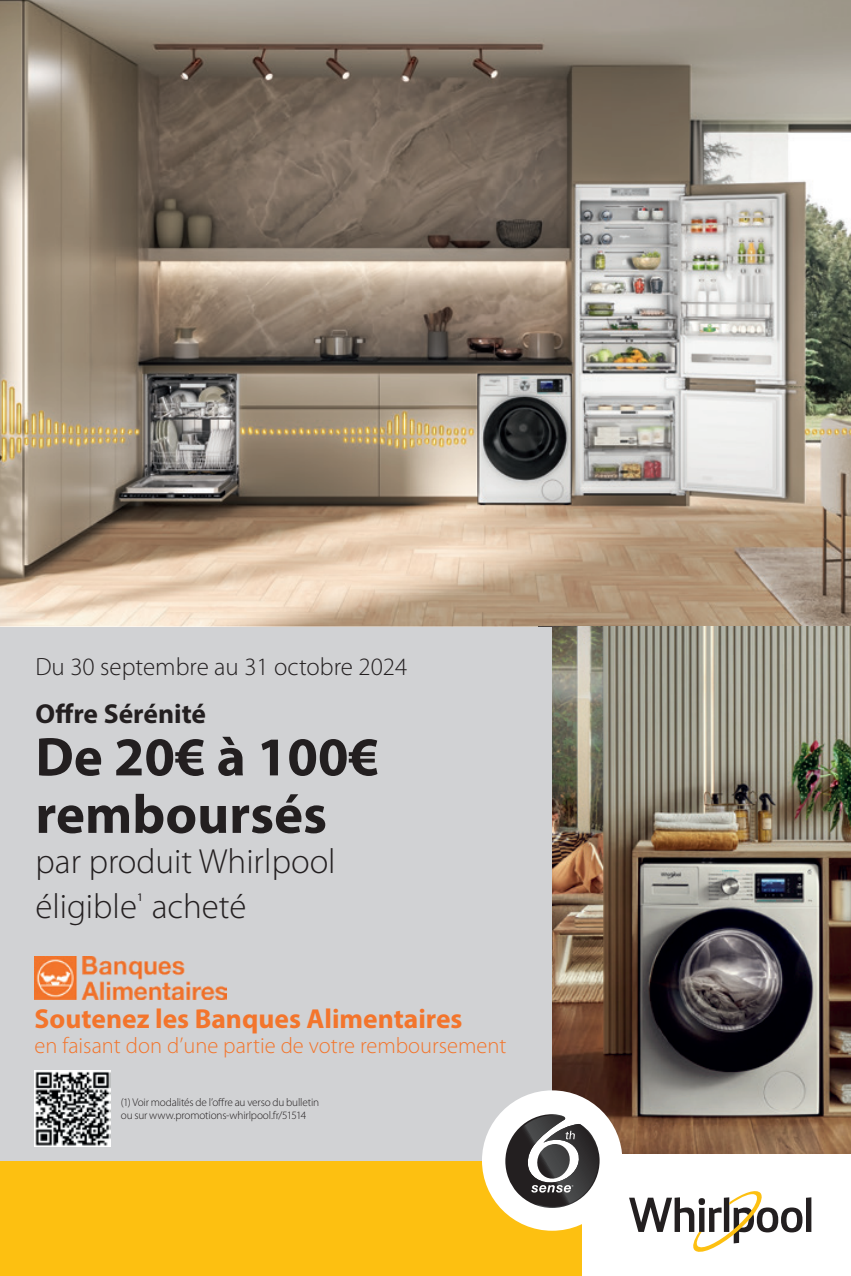
<style>
.page{position:relative;width:851px;height:1276px;background:#fff}
.page>*{position:absolute;margin:0;border:0;box-sizing:border-box;transform-origin:0 0}
.t1{font:700 55px/57.5px "Myriad Pro";color:#231f20}
.t2{font:300 35px/45px "Myriad Pro";color:#231f20}
.t3{font:700 27.5px "Myriad Pro";color:#f3752c}
.t4{font:700 27.5px "Myriad Pro";color:#231f20}
.t5{font:300 25px "Myriad Pro";color:#231f20}
.t6{font:300 22.5px "Myriad Pro";color:#f3752c}
.t7{font:11.75px "Myriad Pro";color:#231f20}
.t8{font:300 11.25px/13.5px "Myriad Pro";letter-spacing:-.015em;color:#231f20}
</style>
<div class="page">
<img style="left:0;top:0;width:850px;height:626px">
<div style="left:0;top:1160px;width:582px;height:116px;background:#fdc011"></div>
<img style="left:551px;top:626px;width:299px;height:528px">
<div style="left:0;top:626px;width:551px;height:534px;background:#d1d2d4"></div>
<div style="left:805px;top:1197px;width:6px;height:35px;background:#231f20"></div>
<svg style="left:629px;top:1191px;width:173px;height:61px"></svg>
<div style="left:482px;top:1090px;width:140px;height:140px;background:#fff;border-radius:50%"></div>
<svg style="left:505px;top:1114px;width:94px;height:94px"></svg>
<img style="left:35px;top:1070px;width:75px;height:76px">
<img style="left:35px;top:957px;width:191px;height:42px">
<h3 class="t5" style="left:35px;top:651px;width:373px">Du 30 septembre au 31 octobre 2024</h3>
<h3 class="t4" style="left:35px;top:696px;width:172px">Offre Sérénité</h3>
<h1 class="t1" style="left:35px;top:726px;width:345px">De 20€ à 100€ remboursés</h1>
<h2 class="t2" style="left:35px;top:838px;width:302px">par produit Whirlpool éligible acheté</h2>
<p class="t7" style="left:137px;top:890px;width:7px">1</p>
<h3 class="t3" style="left:35px;top:1000px;width:429px">Soutenez les Banques Alimentaires</h3>
<h3 class="t6" style="left:35px;top:1031px;width:473px">en faisant don d’une partie de votre remboursement</h3>
<p class="t8" style="left:121px;top:1095px;width:200px">(1) Voir modalités de l’offre au verso du bulletin ou sur www.promotions-whirlpool.fr/51514</p>
</div>
